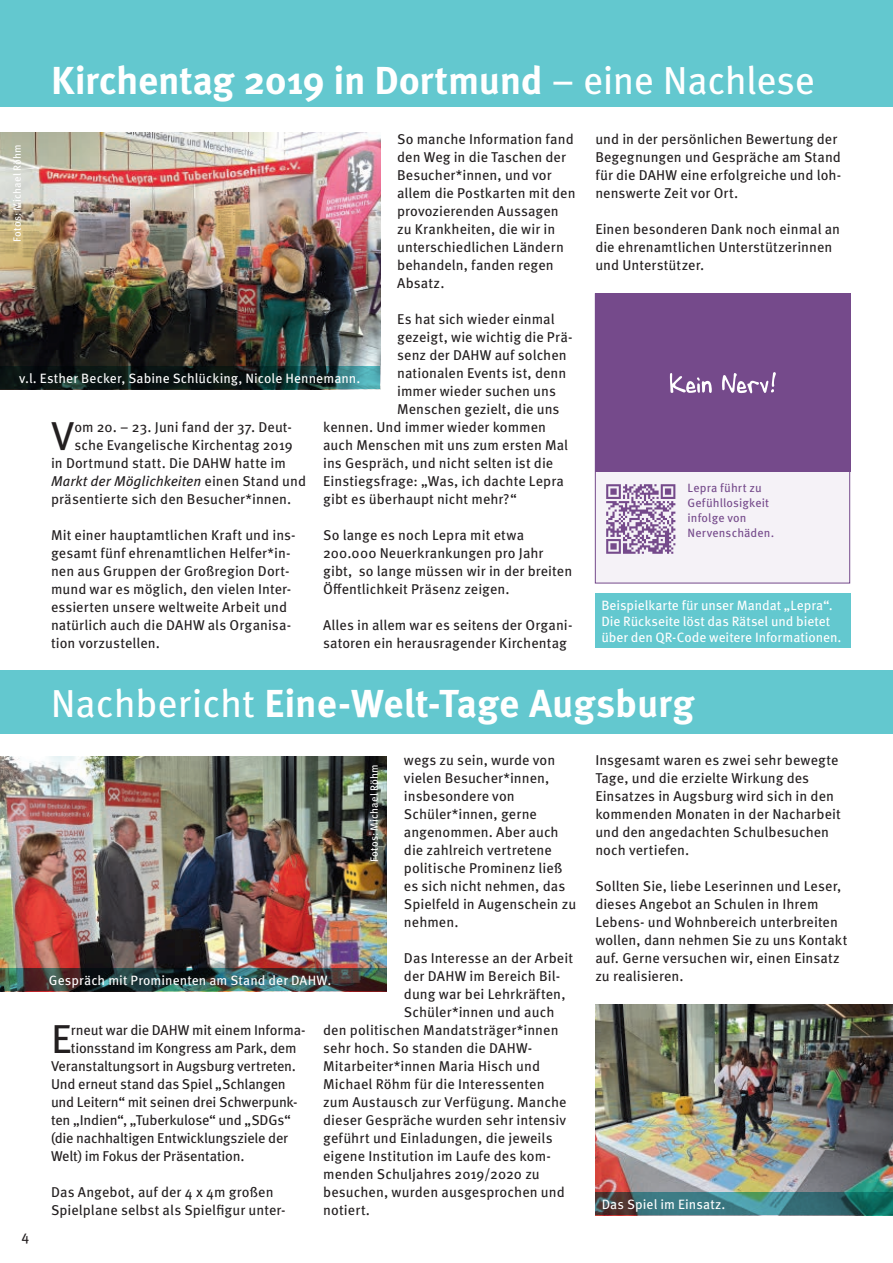
<style>
.page{position:relative;width:893px;height:1263px;background:#fff}
.page>*{position:absolute;margin:0;border:0;box-sizing:border-box;transform-origin:0 0}
.t1{font:40.35px "Meta OT";color:#231f20}
.t2{font:700 39px "Meta OT";letter-spacing:-.005em;color:#fff}
.t3{font:14.25px/18px "Meta OT";letter-spacing:.005em;color:#231f20}
.t4{font:14.25px "Meta OT";letter-spacing:-.015em;color:#231f20}
.t5{font:14.25px "Meta OT";letter-spacing:-.02em;color:#231f20}
.t6{font:italic 14.25px "Meta OT";color:#231f20}
.t7{font:13.5px/15.8px "Meta OT";color:#fff}
.t8{font:12px/15px "Meta OT";letter-spacing:.01em;color:#754a8b}
.t9{font:10.5px "Meta OT";letter-spacing:.015em;color:#fff}
.s1{font-weight:400}
.s2{font-style:normal}
</style>
<div class="page">
<div style="left:0;top:671px;width:893px;height:63px;background:#63c8cf"></div>
<img style="left:595px;top:1004px;width:297px;height:188px">
<img style="left:0;top:756px;width:387px;height:212px">
<div style="left:0;top:0;width:893px;height:106px;background:#63c8cf"></div>
<hr style="left:892px;top:0;width:1px;height:106px;background:#f0593e">
<img style="left:0;top:133px;width:380px;height:233px">
<hr style="left:892px;top:133px;width:1px;height:1130px;background:#e6e7ea">
<svg style="left:0;top:366px;width:380px;height:23px;background:#122929"></svg>
<img style="left:0;top:968px;width:387px;height:23px">
<svg style="left:595px;top:1192px;width:298px;height:23px;background:#387074"></svg>
<div style="left:595px;top:293px;width:255px;height:290px;background:#f5f2f7;border:1px solid #754a8b"></div>
<div style="left:595px;top:594px;width:255px;height:54px;background:#63c8cf"></div>
<div style="left:595px;top:293px;width:255px;height:179px;background:#754a8b"></div>
<svg style="left:722px;top:372px;width:54px;height:21px"></svg>
<svg style="left:670px;top:373px;width:42px;height:20px"></svg>
<img style="left:606px;top:484px;width:70px;height:70px">
<h2 class="t2" style="left:51px;top:55px;width:766px">Kirchentag 2019 in Dortmund <span class="s1">– eine Nachlese</span></h2>
<p class="t3" style="left:397px;top:131px;width:180px">So manche Information fand den Weg in die Taschen der<br>Besucher*innen, und vor allem die Postkarten mit den provozierenden Aussagen zu Krankheiten, die wir in unterschiedlichen Ländern behandeln, fanden regen<br>Absatz.</p>
<p class="t3" style="left:397px;top:310px;width:159px">Es hat sich wieder einmal</p>
<p class="t3" style="left:397px;top:328px;width:177px">gezeigt, wie wichtig die Prä-</p>
<p class="t3" style="left:397px;top:346px;width:171px">senz der DAHW auf solchen</p>
<p class="t3" style="left:397px;top:364px;width:171px">nationalen Events ist, denn</p>
<p class="t3" style="left:397px;top:382px;width:160px">immer wieder suchen uns</p>
<p class="t3" style="left:397px;top:400px;width:164px">Menschen gezielt, die uns</p>
<p class="t3" style="left:323px;top:418px;width:224px">kennen. Und immer wieder kommen</p>
<p class="t3" style="left:323px;top:436px;width:246px">auch Menschen mit uns zum ersten Mal</p>
<p class="t3" style="left:323px;top:454px;width:232px">ins Gespräch, und nicht selten ist die</p>
<p class="t3" style="left:323px;top:472px;width:242px">Einstiegsfrage: „Was, ich dachte Lepra</p>
<p class="t3" style="left:323px;top:490px;width:195px">gibt es überhaupt nicht mehr?“</p>
<p class="t3" style="left:323px;top:526px;width:251px">So lange es noch Lepra mit etwa 200.000 Neuerkrankungen pro Jahr gibt, so lange müssen wir in der breiten Öffentlichkeit Präsenz zeigen.</p>
<p class="t3" style="left:323px;top:616px;width:251px">Alles in allem war es seitens der Organi&shy;satoren ein herausragender Kirchentag</p>
<p class="t9" style="left:10px;top:242px;width:99px;rotate:-90deg">Fotos: Michael Röhm</p>
<p class="t7" style="left:19px;top:371px;width:343px">v.l. Esther Becker, Sabine Schlücking, Nicole Hennemann.</p>
<h1 class="t1" style="left:51px;top:410px;width:25px">V</h1>
<p class="t3" style="left:74px;top:419px;width:219px">om 20. – 23. Juni fand der 37. Deut-</p>
<p class="t3" style="left:74px;top:437px;width:220px">sche Evangelische Kirchentag 2019</p>
<p class="t3" style="left:51px;top:455px;width:236px">in Dortmund statt. Die DAHW hatte im</p>
<p class="t6" style="left:51px;top:472px;width:257px">Markt der Möglichkeiten <span class="s2">einen Stand und</span></p>
<p class="t3" style="left:51px;top:490px;width:242px">präsentierte sich den Besucher*innen.</p>
<p class="t3" style="left:51px;top:526px;width:246px">Mit einer hauptamtlichen Kraft und ins&shy;gesamt fünf ehrenamtlichen Helfer*in&shy;nen aus Gruppen der Großregion Dort&shy;mund war es möglich, den vielen Inter&shy;essierten unsere weltweite Arbeit und natürlich auch die DAHW als Organisa&shy;tion vorzustellen.</p>
<p class="t3" style="left:595px;top:130px;width:248px">und in der persönlichen Bewertung der Begegnungen und Gespräche am Stand für die DAHW eine erfolgreiche und loh&shy;nenswerte Zeit vor Ort.</p>
<p class="t3" style="left:595px;top:220px;width:246px">Einen besonderen Dank noch einmal an die ehrenamtlichen Unterstützerinnen und Unterstützer.</p>
<p class="t8" style="left:688px;top:481px;width:88px">Lepra führt zu<br>Gefühllosigkeit infolge von<br>Nervenschäden.</p>
<p class="t7" style="left:601px;top:598px;width:242px">Beispielkarte für unser Mandat „Lepra“.<br>Die Rückseite löst das Rätsel und bietet über den QR-Code weitere Informationen.</p>
<h2 class="t2" style="left:51px;top:679px;width:645px"><span class="s1">Nachbericht</span> Eine-Welt-Tage Augsburg</h2>
<p class="t3" style="left:22px;top:1227px;width:10px">4</p>
<p class="t3" style="left:404px;top:751px;width:174px">wegs zu sein, wurde von vielen Besucher*innen, insbesondere von<br>Schüler*innen, gerne angenommen. Aber auch die zahlreich vertretene politische Prominenz ließ es sich nicht nehmen, das<br>Spielfeld in Augenschein zu nehmen.</p>
<p class="t3" style="left:404px;top:949px;width:171px">Das Interesse an der Arbeit</p>
<p class="t3" style="left:404px;top:967px;width:158px">der DAHW im Bereich Bil-</p>
<p class="t3" style="left:404px;top:985px;width:163px">dung war bei Lehrkräften,</p>
<p class="t3" style="left:404px;top:1003px;width:152px">Schüler*innen und auch</p>
<p class="t3" style="left:323px;top:1021px;width:237px">den politischen Mandatsträger*innen</p>
<p class="t3" style="left:323px;top:1039px;width:211px">sehr hoch. So standen die DAHW-</p>
<p class="t3" style="left:323px;top:1057px;width:218px">Mitarbeiter*innen Maria Hisch und</p>
<p class="t3" style="left:323px;top:1075px;width:223px">Michael Röhm für die Interessenten</p>
<p class="t3" style="left:323px;top:1093px;width:245px">zum Austausch zur Verfügung. Manche</p>
<p class="t3" style="left:323px;top:1111px;width:245px">dieser Gespräche wurden sehr intensiv</p>
<p class="t3" style="left:323px;top:1129px;width:231px">geführt und Einladungen, die jeweils</p>
<p class="t3" style="left:323px;top:1147px;width:229px">eigene Institution im Laufe des kom-</p>
<p class="t3" style="left:323px;top:1165px;width:218px">menden Schuljahres 2019/2020 zu</p>
<p class="t3" style="left:323px;top:1183px;width:243px">besuchen, wurden ausgesprochen und</p>
<p class="t3" style="left:323px;top:1201px;width:48px">notiert.</p>
<p class="t9" style="left:367px;top:862px;width:99px;rotate:-90deg">Fotos: Michael Röhm</p>
<p class="t7" style="left:49px;top:973px;width:284px">Gespräch mit Prominenten am Stand der DAHW.</p>
<h1 class="t1" style="left:51px;top:1013px;width:22px">E</h1>
<p class="t4" style="left:71px;top:1021px;width:236px">rneut war die DAHW mit einem Informa-</p>
<p class="t4" style="left:71px;top:1039px;width:227px">tionsstand im Kongress am Park, dem</p>
<p class="t4" style="left:51px;top:1057px;width:247px">Veranstaltungsort in Augsburg vertreten.</p>
<p class="t4" style="left:51px;top:1075px;width:236px">Und erneut stand das Spiel „Schlangen</p>
<p class="t4" style="left:51px;top:1093px;width:248px">und Leitern“ mit seinen drei Schwerpunk-</p>
<p class="t4" style="left:51px;top:1111px;width:241px">ten „Indien“, „Tuberkulose“ und „SDGs“</p>
<p class="t5" style="left:51px;top:1129px;width:239px">(die nachhaltigen Entwicklungsziele der</p>
<p class="t4" style="left:51px;top:1147px;width:195px">Welt) im Fokus der Präsentation.</p>
<p class="t3" style="left:51px;top:1183px;width:236px">Das Angebot, auf der 4 x 4m großen<br>Spielplane selbst als Spielfigur unter-</p>
<p class="t3" style="left:595px;top:751px;width:247px">Insgesamt waren es zwei sehr bewegte<br>Tage, und die erzielte Wirkung des<br>Einsatzes in Augsburg wird sich in den kommenden Monaten in der Nacharbeit und den angedachten Schulbesuchen noch vertiefen.</p>
<p class="t3" style="left:595px;top:877px;width:254px">Sollten Sie, liebe Leserinnen und Leser, dieses Angebot an Schulen in Ihrem Lebens- und Wohnbereich unterbreiten wollen, dann nehmen Sie zu uns Kontakt auf. Gerne versuchen wir, einen Einsatz zu realisieren.</p>
<p class="t7" style="left:602px;top:1196px;width:125px">Das Spiel im Einsatz.</p>
</div>
